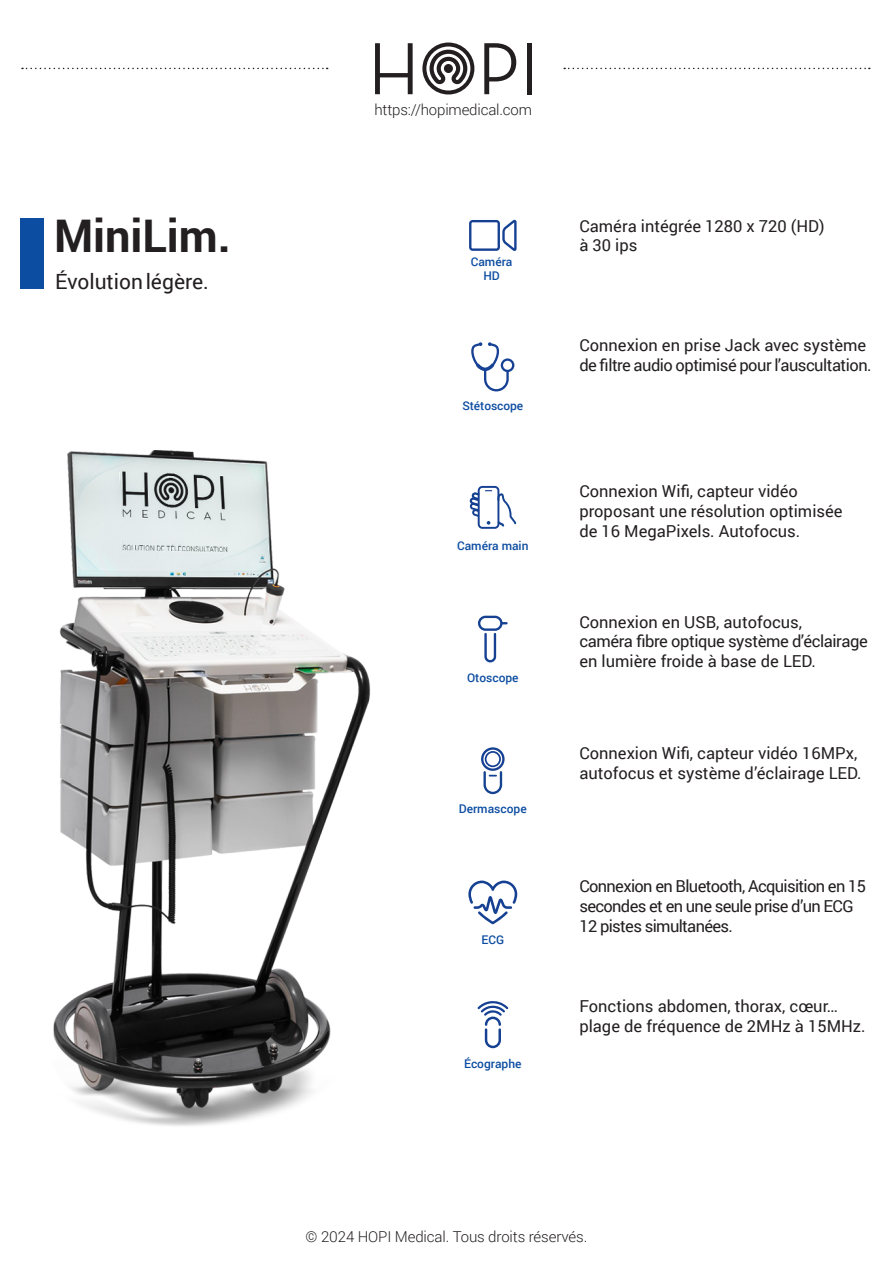
<style>
.page{position:relative;width:893px;height:1263px;background:#fff}
.page>*{position:absolute;margin:0;border:0;box-sizing:border-box;transform-origin:0 0}
.t1{font:700 45px "Roboto";color:#231f20}
.t2{font:21px "Roboto";color:#231f20}
.t3{font:16.5px/19.8px "Roboto";color:#231f20}
.t4{font:16.5px/19.8px "Roboto";letter-spacing:-.04em;color:#231f20}
.t5{font:16.5px/19.8px "Roboto";letter-spacing:-.03em;color:#231f20}
.t6{font:16.5px/19.8px "Roboto";letter-spacing:-.025em;color:#231f20}
.t7{font:300 15px "Roboto";letter-spacing:-.01em;color:#231f20}
.t8{font:500 12px/14.4px "Roboto";color:#0d4da1;text-align:center}
</style>
<div class="page">
<div style="left:20px;top:218px;width:24px;height:71px;background:#0d4da1"></div>
<svg style="left:471px;top:342px;width:43px;height:49px"></svg>
<svg style="left:469px;top:220px;width:48px;height:31px"></svg>
<div style="left:478px;top:486px;width:21px;height:43px;border:2px solid #164193;border-radius:4px"></div>
<svg style="left:469px;top:490px;width:48px;height:39px"></svg>
<svg style="left:484px;top:632px;width:13px;height:31px"></svg>
<div style="left:478px;top:616px;width:25px;height:15px;border:2px solid #164193;border-radius:6px"></div>
<svg style="left:477px;top:1001px;width:31px;height:48px"></svg>
<svg style="left:483px;top:770px;width:20px;height:25px"></svg>
<div style="left:481px;top:747px;width:24px;height:24px;border:2px solid #164193;border-radius:50%"></div>
<div style="left:485px;top:751px;width:16px;height:16px;border:2px solid #164193;border-radius:50%"></div>
<svg style="left:468px;top:880px;width:49px;height:44px"></svg>
<svg style="left:422px;top:43px;width:52px;height:52px"></svg>
<svg style="left:375px;top:43px;width:38px;height:51px"></svg>
<svg style="left:484px;top:43px;width:32px;height:51px"></svg>
<div style="left:527px;top:43px;width:5px;height:51px;background:#231f20"></div>
<svg style="left:22px;top:68px;width:306px;height:1px"></svg>
<svg style="left:564px;top:68px;width:306px;height:1px"></svg>
<img style="left:53px;top:450px;width:318px;height:676px">
<p class="t1" style="left:54px;top:204px;width:178px">MiniLim.</p>
<p class="t2" style="left:55px;top:267px;width:155px">Évolution légère.</p>
<p class="t7" style="left:374px;top:100px;width:159px">https://hopimedical.com</p>
<p class="t8" style="left:471px;top:254px;width:43px">Caméra<br>HD</p>
<p class="t8" style="left:462px;top:398px;width:62px">Stétoscope</p>
<p class="t8" style="left:457px;top:538px;width:73px">Caméra main</p>
<p class="t8" style="left:467px;top:670px;width:53px">Otoscope</p>
<p class="t8" style="left:459px;top:801px;width:69px">Dermascope</p>
<p class="t8" style="left:481px;top:932px;width:24px">ECG</p>
<p class="t8" style="left:464px;top:1056px;width:59px">Écographe</p>
<p class="t3" style="left:579px;top:215px;width:247px">Caméra intégrée 1280 x 720 (HD)</p>
<p class="t3" style="left:579px;top:235px;width:60px">à 30 ips</p>
<p class="t5" style="left:579px;top:335px;width:294px">Connexion en prise Jack avec système de filtre audio optimisé pour l’auscultation.</p>
<p class="t3" style="left:579px;top:480px;width:220px">Connexion Wifi, capteur vidéo</p>
<p class="t3" style="left:579px;top:500px;width:265px">proposant une résolution optimisée</p>
<p class="t3" style="left:579px;top:520px;width:222px">de 16 MegaPixels. Autofocus.</p>
<p class="t3" style="left:579px;top:611px;width:224px">Connexion en USB, autofocus,</p>
<p class="t6" style="left:579px;top:631px;width:290px">caméra fibre optique système d’éclairage en lumière froide à base de LED.</p>
<p class="t3" style="left:579px;top:742px;width:284px">Connexion Wifi, capteur vidéo 16MPx, autofocus et système d’éclairage LED.</p>
<p class="t4" style="left:579px;top:875px;width:288px">Connexion en Bluetooth, Acquisition en 15 secondes et en une seule prise d’un ECG</p>
<p class="t4" style="left:579px;top:915px;width:155px">12 pistes simultanées.</p>
<p class="t3" style="left:579px;top:996px;width:288px">Fonctions abdomen, thorax, cœur… plage de fréquence de 2MHz à 15MHz.</p>
<p class="t7" style="left:306px;top:1226px;width:283px">© 2024 HOPI Medical. Tous droits réservés.</p>
</div>
